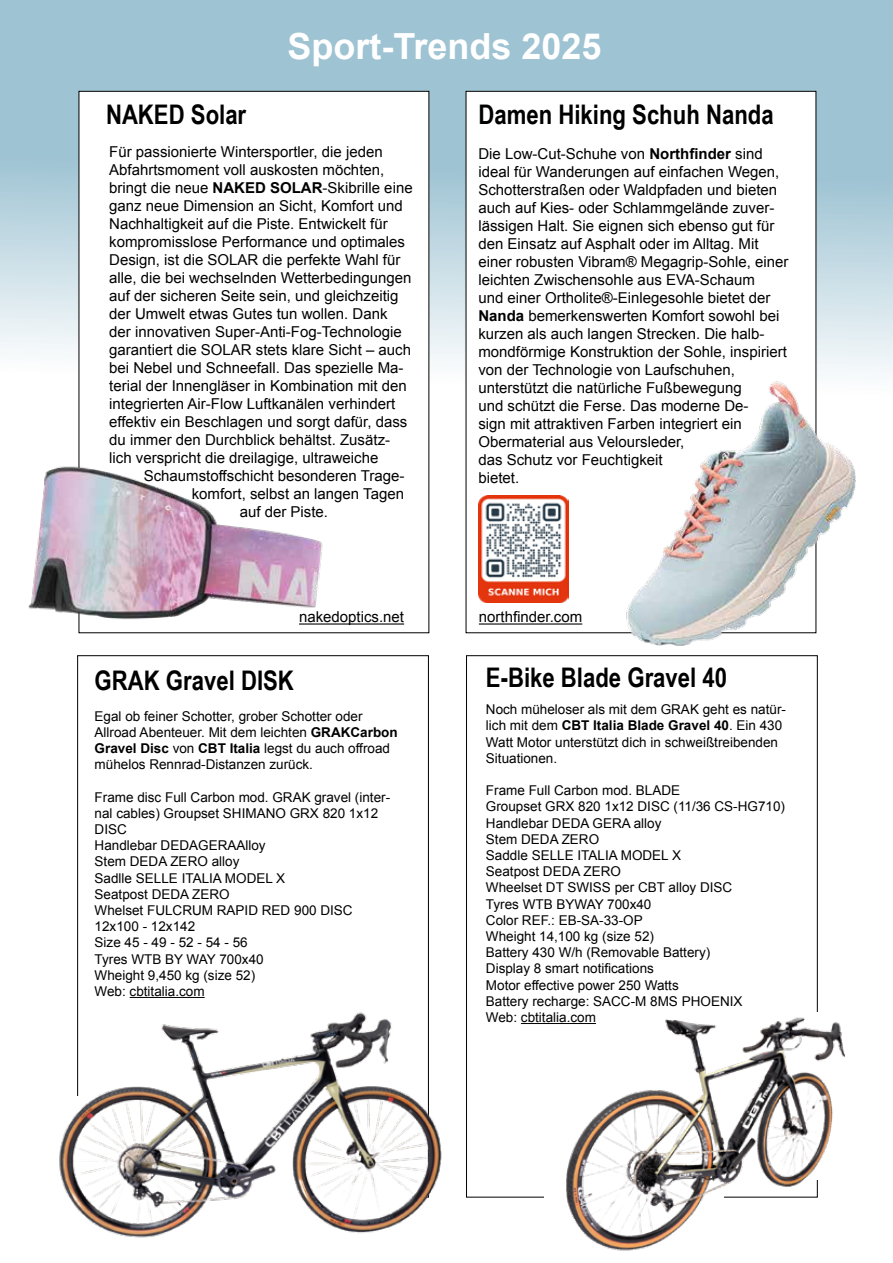
<style>
.page{position:relative;width:893px;height:1263px;background:#fff}
.page>*{position:absolute;margin:0;border:0;box-sizing:border-box;transform-origin:0 0}
.t1{font:700 36px "Arial";color:#fff}
.t2{font:700 27px "Arial Narrow";color:#000}
.t3{font:15px/18px "Arial";color:#000}
.t4{font:13.5px/16.2px "Arial";color:#000}
.s1{font-weight:700}
</style>
<div class="page">
<svg style="left:0;top:0;width:893px;height:476px;background:#b0ceda"></svg>
<div style="left:79px;top:91px;width:350px;height:542px;background:#fff"></div>
<div style="left:466px;top:91px;width:350px;height:542px;background:#fff"></div>
<hr style="left:479px;top:623px;width:103px;height:1px;background:#000">
<img style="left:27px;top:430px;width:304px;height:204px">
<hr style="left:299px;top:623px;width:105px;height:1px;background:#000">
<img style="left:591px;top:362px;width:279px;height:299px">
<img style="left:479px;top:495px;width:89px;height:107px">
<hr style="left:521px;top:1023px;width:75px;height:1px;background:#000">
<img style="left:566px;top:1006px;width:279px;height:245px">
<hr style="left:130px;top:997px;width:75px;height:1px;background:#000">
<img style="left:59px;top:1006px;width:383px;height:232px">
<h1 class="t1" style="left:287px;top:23px;width:316px">Sport-Trends 2025</h1>
<h2 class="t2" style="left:106px;top:94px;width:142px">NAKED Solar</h2>
<p class="t3" style="left:109px;top:143px;width:305px">Für passionierte Wintersportler, die jeden Abfahrtsmoment voll auskosten möchten, bringt die neue <span class="s1">NAKED SOLAR</span>-Skibrille eine ganz neue Dimension an Sicht, Komfort und Nachhaltigkeit auf die Piste. Entwickelt für kompromisslose Performance und optimales Design, ist die SOLAR die perfekte Wahl für alle, die bei wechselnden Wetterbedingungen auf der sicheren Seite sein, und gleichzeitig der Umwelt etwas Gutes tun wollen. Dank der innovativen Super-Anti-Fog-Technologie garantiert die SOLAR stets klare Sicht – auch bei Nebel und Schneefall. Das spezielle Ma&shy;terial der Innengläser in Kombination mit den integrierten Air-Flow Luftkanälen verhindert effektiv ein Beschlagen und sorgt dafür, dass du immer den Durchblick behältst. Zusätz&shy;lich verspricht die dreilagige, ultraweiche</p>
<p class="t3" style="left:144px;top:467px;width:262px">Schaumstoffschicht besonderen Trage-</p>
<p class="t3" style="left:192px;top:485px;width:214px">komfort, selbst an langen Tagen</p>
<p class="t3" style="left:240px;top:503px;width:90px">auf der Piste.</p>
<p class="t3" style="left:299px;top:608px;width:107px">nakedoptics.net</p>
<h2 class="t2" style="left:95px;top:660px;width:201px">GRAK Gravel DISK</h2>
<p class="t4" style="left:95px;top:708px;width:305px">Egal ob feiner Schotter, grober Schotter oder Allroad Abenteuer. Mit dem leichten <span class="s1">GRAKCarbon Gravel Disc</span> von <span class="s1">CBT Italia</span> legst du auch offroad mühelos Rennrad-Distanzen zurück.</p>
<p class="t4" style="left:95px;top:789px;width:297px">Frame disc Full Carbon mod. GRAK gravel (inter&shy;nal cables) Groupset SHIMANO GRX 820 1x12<br>DISC<br>Handlebar DEDAGERAAlloy<br>Stem DEDA ZERO alloy<br>Sadlle SELLE ITALIA MODEL X<br>Seatpost DEDA ZERO<br>Whelset FULCRUM RAPID RED 900 DISC<br>12x100 - 12x142<br>Size 45 - 49 - 52 - 54 - 56<br>Tyres WTB BY WAY 700x40<br>Wheight 9,450 kg (size 52)<br>Web: cbtitalia.com</p>
<h2 class="t2" style="left:478px;top:94px;width:297px">Damen Hiking Schuh Nanda</h2>
<p class="t3" style="left:478px;top:145px;width:312px">Die Low-Cut-Schuhe von <span class="s1">Northfinder</span> sind ideal für Wanderungen auf einfachen Wegen, Schotterstraßen oder Waldpfaden und bieten auch auf Kies- oder Schlammgelände zuver&shy;lässigen Halt. Sie eignen sich ebenso gut für den Einsatz auf Asphalt oder im Alltag. Mit einer robusten Vibram® Megagrip-Sohle, einer leichten Zwischensohle aus EVA-Schaum<br>und einer Ortholite®-Einlegesohle bietet der <span class="s1">Nanda</span> bemerkenswerten Komfort sowohl bei kurzen als auch langen Strecken. Die halb&shy;mondförmige Konstruktion der Sohle, inspiriert von der Technologie von Laufschuhen, unterstützt die natürliche Fußbewegung<br>und schützt die Ferse. Das moderne De-<br>sign mit attraktiven Farben integriert ein Obermaterial aus Veloursleder,<br>das Schutz vor Feuchtigkeit<br>bietet.</p>
<p class="t3" style="left:479px;top:608px;width:105px">northfinder.com</p>
<h2 class="t2" style="left:486px;top:657px;width:243px">E-Bike Blade Gravel 40</h2>
<p class="t4" style="left:486px;top:701px;width:302px">Noch müheloser als mit dem GRAK geht es natür&shy;lich mit dem <span class="s1">CBT Italia Blade Gravel 40</span>. Ein 430<br>Watt Motor unterstützt dich in schweißtreibenden Situationen.</p>
<p class="t4" style="left:486px;top:782px;width:301px">Frame Full Carbon mod. BLADE<br>Groupset GRX 820 1x12 DISC (11/36 CS-HG710)<br>Handlebar DEDA GERA alloy<br>Stem DEDA ZERO<br>Saddle SELLE ITALIA MODEL X<br>Seatpost DEDA ZERO<br>Wheelset DT SWISS per CBT alloy DISC<br>Tyres WTB BYWAY 700x40<br>Color REF.: EB-SA-33-OP<br>Wheight 14,100 kg (size 52)<br>Battery 430 W/h (Removable Battery)<br>Display 8 smart notifications<br>Motor effective power 250 Watts<br>Battery recharge: SACC-M 8MS PHOENIX<br>Web: cbtitalia.com</p>
</div>
